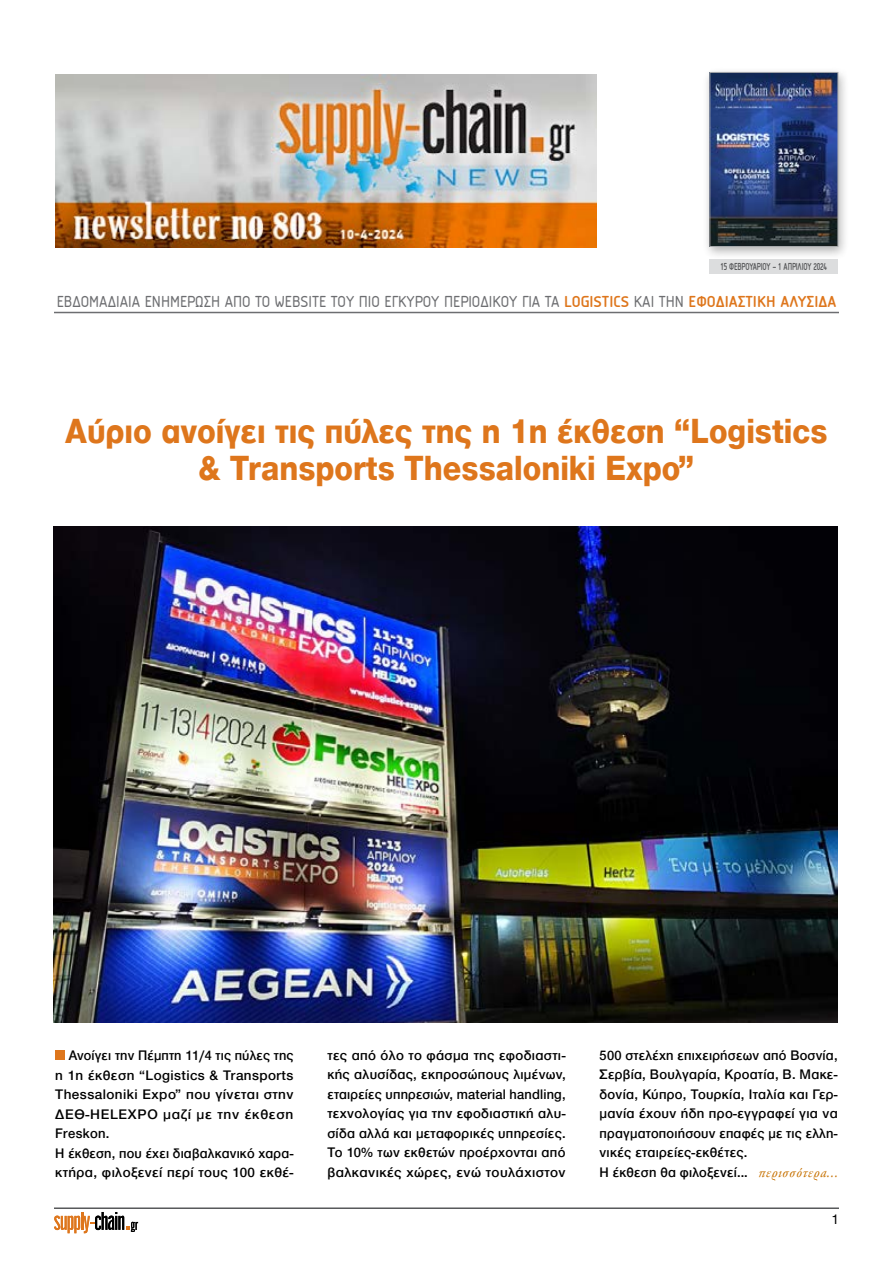
<style>
.page{position:relative;width:893px;height:1263px;background:#fff}
.page>*{position:absolute;margin:0;border:0;box-sizing:border-box;transform-origin:0 0}
.t1{font:800 36px/37.5px "CF Helvetica";color:#de761c;text-align:center;scale:.9 1}
.t2{font:16.5px "PF Isotext";color:#6d6e71}
.t3{font:500 14.25px/19.5px "CF Helvetica";letter-spacing:.02em;color:#000;text-align:justify}
.t4{font:500 14.25px/19.5px "CF Helvetica";letter-spacing:.02em;color:#000;scale:.96 1}
.t5{font:14.25px "CF Helvetica";color:#000}
.t6{font:700 10.5px "PF Isotext";letter-spacing:-.02em;color:#58595b;scale:.74 1}
.s1{font-weight:700;color:#de761c}
.s2{font-family:"CF Garamond";font-weight:400;font-style:italic;color:#c67100}
</style>
<div class="page">
<hr style="left:54px;top:1207px;width:785px;height:2px;background:#58595b">
<img style="left:55px;top:74px;width:541px;height:173px">
<svg style="left:54px;top:1212px;width:84px;height:21px"></svg>
<hr style="left:54px;top:312px;width:785px;height:1px;background:#6d6e71">
<div style="left:55px;top:1050px;width:10px;height:10px;background:#de761c"></div>
<div style="left:710px;top:259px;width:128px;height:14px;background:#dcddde"></div>
<div style="left:702px;top:67px;width:148px;height:193px;background:#000;opacity:.3"></div>
<img style="left:712px;top:74px;width:124px;height:171px">
<div style="left:710px;top:72px;width:128px;height:175px;border:1px solid #a7a9ac"></div>
<img style="left:54px;top:526px;width:783px;height:497px">
<p class="t6" style="left:720px;top:261px;width:146px">15 ΦΕΒΡΟΥΑΡΙΟΥ - 1 ΑΠΡΙΛΙΟΥ 2024</p>
<p class="t2" style="left:57px;top:292px;width:781px">ΕΒΔΟΜΑΔΙΑΙΑ ΕΝΗΜΕΡΩΣΗ ΑΠΟ ΤΟ WEBSITE ΤΟΥ ΠΙΟ ΕΓΚΥΡΟΥ ΠΕΡΙΟΔΙΚΟΥ ΓΙΑ ΤΑ <span class="s1">LOGISTICS</span> ΚΑΙ ΤΗΝ <span class="s1">ΕΦΟΔΙΑΣΤΙΚΗ ΑΛΥΣΙΔΑ</span></p>
<h1 class="t1" style="left:65px;top:412px;width:849px">Αύριο ανοίγει τις πύλες της η 1η έκθεση “Logistics &amp; Transports Thessaloniki Expo”</h1>
<p class="t4" style="left:55px;top:1046px;width:250px;text-indent:14px">Ανοίγει την Πέμπτη 11/4 τις πύλες της η 1η έκθεση “Logistics &amp; Transports<br>Thessaloniki Expo” που γίνεται στην<br>ΔΕΘ-HELEXPO μαζί με την έκθεση<br>Freskon.<br>Η έκθεση, που έχει διαβαλκανικό χαρα&shy;κτήρα, φιλοξενεί περί τους 100 εκθέ-</p>
<p class="t3" style="left:327px;top:1045px;width:240px">τες από όλο το φάσμα της εφοδιαστι&shy;κής αλυσίδας, εκπροσώπους λιμένων, εταιρείες υπηρεσιών, material handling, τεχνολογίας για την εφοδιαστική αλυ&shy;σίδα αλλά και μεταφορικές υπηρεσίες.<br>Το 10% των εκθετών προέρχονται από βαλκανικές χώρες, ενώ τουλάχιστον</p>
<p class="t3" style="left:600px;top:1045px;width:240px;text-align:left">500 στελέχη επιχειρήσεων από Βοσνία, Σερβία, Βουλγαρία, Κροατία, Β. Μακε&shy;δονία, Κύπρο, Τουρκία, Ιταλία και Γερ&shy;μανία έχουν ήδη προ-εγγραφεί για να πραγματοποιήσουν επαφές με τις ελλη&shy;νικές εταιρείες-εκθέτες.<br>Η έκθεση θα φιλοξενεί... <span class="s2">περισσότερα...</span></p>
<p class="t5" style="left:832px;top:1212px;width:9px">1</p>
</div>
